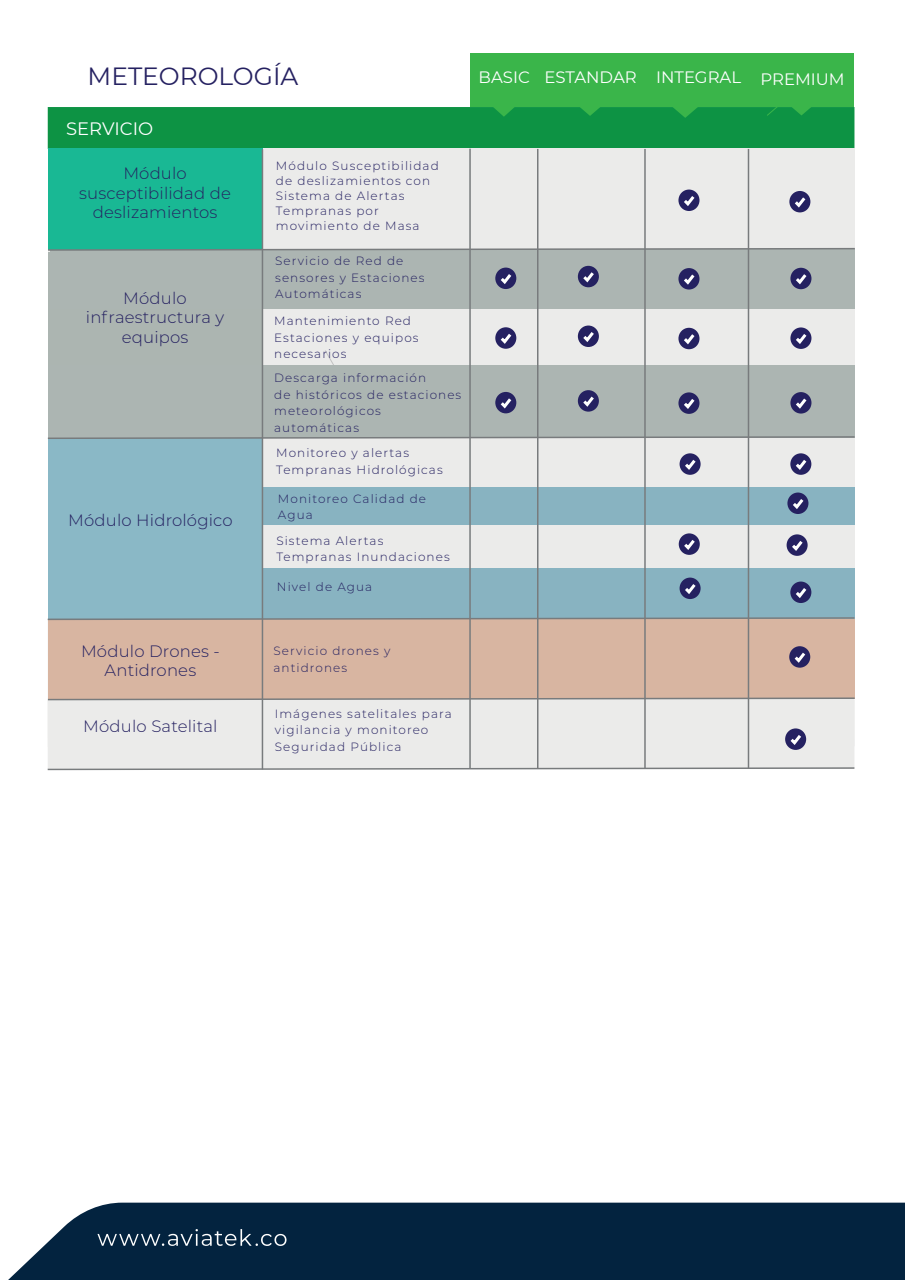
<style>
.page{position:relative;width:905px;height:1280px;background:#fff}
.page>*{position:absolute;margin:0;border:0;box-sizing:border-box;transform-origin:0 0}
.t1{font:24.9px "Montserrat";color:#252161}
.t2{font:18px "Montserrat";color:#fff}
.t3{font:300 16.5px/19.5px "Montserrat";letter-spacing:.01em;color:#252161;text-align:center}
.t4{font:16.5px "Montserrat";color:#fff}
.t5{font:300 12px/16.5px "Montserrat";letter-spacing:.09em;color:#252161}
</style>
<div class="page">
<div style="left:64px;top:308px;width:790px;height:58px;background:#ebebea"></div>
<div style="left:48px;top:438px;width:806px;height:50px;background:#ebebea"></div>
<div style="left:48px;top:251px;width:214px;height:176px;background:#acb5b1"></div>
<svg style="left:325px;top:351px;width:9px;height:14px"></svg>
<div style="left:48px;top:700px;width:806px;height:69px;background:#ebebea"></div>
<div style="left:8px;top:1203px;width:897px;height:77px;background:#03233f"></div>
<svg style="left:97px;top:1229px;width:190px;height:17px;background:#324c62"></svg>
<div style="left:48px;top:488px;width:806px;height:38px;background:#88b3c1"></div>
<div style="left:48px;top:526px;width:806px;height:42px;background:#ebebea"></div>
<div style="left:48px;top:568px;width:806px;height:50px;background:#88b3c1"></div>
<div style="left:48px;top:619px;width:806px;height:80px;background:#d8b5a1"></div>
<div style="left:48px;top:149px;width:806px;height:103px;background:#ebebea"></div>
<div style="left:50px;top:249px;width:804px;height:59px;background:#acb5b2"></div>
<div style="left:48px;top:365px;width:806px;height:72px;background:#acb5b2"></div>
<div style="left:470px;top:53px;width:68px;height:54px;background:#3ab54a"></div>
<div style="left:538px;top:53px;width:107px;height:54px;background:#3ab54a"></div>
<div style="left:645px;top:53px;width:103px;height:54px;background:#3ab54a"></div>
<div style="left:748px;top:53px;width:106px;height:54px;background:#3ab54a"></div>
<div style="left:48px;top:107px;width:806px;height:42px;background:#0d9344"></div>
<div style="left:495px;top:268px;width:21px;height:21px;background:#252161;border-radius:50%"></div>
<svg style="left:497px;top:271px;width:17px;height:15px"></svg>
<hr style="left:469px;top:149px;width:2px;height:620px;background:#787b7d">
<hr style="left:537px;top:149px;width:1px;height:619px;background:#787b7d">
<hr style="left:644px;top:149px;width:2px;height:620px;background:#787b7d">
<hr style="left:748px;top:149px;width:1px;height:620px;background:#787b7d">
<div style="left:578px;top:266px;width:21px;height:21px;background:#252161;border-radius:50%"></div>
<svg style="left:580px;top:269px;width:17px;height:16px"></svg>
<div style="left:678px;top:190px;width:21px;height:21px;background:#252161;border-radius:50%"></div>
<svg style="left:681px;top:193px;width:16px;height:15px"></svg>
<svg style="left:678px;top:268px;width:21px;height:22px"></svg>
<svg style="left:681px;top:271px;width:16px;height:16px"></svg>
<div style="left:790px;top:268px;width:21px;height:21px;background:#252161;border-radius:50%"></div>
<svg style="left:793px;top:271px;width:16px;height:16px"></svg>
<svg style="left:495px;top:327px;width:21px;height:22px"></svg>
<svg style="left:497px;top:330px;width:17px;height:16px"></svg>
<svg style="left:578px;top:325px;width:21px;height:22px"></svg>
<svg style="left:580px;top:329px;width:17px;height:15px"></svg>
<div style="left:678px;top:328px;width:21px;height:21px;background:#252161;border-radius:50%"></div>
<svg style="left:681px;top:331px;width:16px;height:16px"></svg>
<svg style="left:790px;top:327px;width:21px;height:22px"></svg>
<svg style="left:793px;top:331px;width:16px;height:15px"></svg>
<div style="left:495px;top:392px;width:21px;height:21px;background:#252161;border-radius:50%"></div>
<svg style="left:497px;top:395px;width:17px;height:16px"></svg>
<svg style="left:578px;top:390px;width:21px;height:22px"></svg>
<svg style="left:580px;top:393px;width:17px;height:16px"></svg>
<svg style="left:678px;top:392px;width:21px;height:22px"></svg>
<svg style="left:681px;top:396px;width:16px;height:15px"></svg>
<svg style="left:790px;top:392px;width:21px;height:22px"></svg>
<svg style="left:793px;top:395px;width:16px;height:16px"></svg>
<div style="left:680px;top:578px;width:21px;height:21px;background:#252161;border-radius:50%"></div>
<svg style="left:682px;top:581px;width:17px;height:15px"></svg>
<svg style="left:680px;top:453px;width:21px;height:22px"></svg>
<svg style="left:682px;top:456px;width:17px;height:16px"></svg>
<div style="left:789px;top:191px;width:21px;height:21px;background:#252161;border-radius:50%"></div>
<svg style="left:792px;top:194px;width:16px;height:16px"></svg>
<svg style="left:787px;top:492px;width:21px;height:22px"></svg>
<svg style="left:790px;top:496px;width:16px;height:15px"></svg>
<svg style="left:679px;top:533px;width:21px;height:22px"></svg>
<svg style="left:681px;top:536px;width:17px;height:16px"></svg>
<svg style="left:787px;top:534px;width:21px;height:22px"></svg>
<svg style="left:789px;top:537px;width:17px;height:16px"></svg>
<svg style="left:790px;top:581px;width:21px;height:22px"></svg>
<svg style="left:793px;top:585px;width:16px;height:15px"></svg>
<svg style="left:789px;top:646px;width:21px;height:22px"></svg>
<svg style="left:791px;top:649px;width:17px;height:16px"></svg>
<svg style="left:785px;top:728px;width:21px;height:22px"></svg>
<svg style="left:787px;top:732px;width:17px;height:15px"></svg>
<svg style="left:790px;top:453px;width:21px;height:22px"></svg>
<svg style="left:793px;top:456px;width:16px;height:16px"></svg>
<div style="left:48px;top:149px;width:214px;height:101px;background:#19b894"></div>
<div style="left:48px;top:439px;width:214px;height:179px;background:#8ab8c6"></div>
<hr style="left:262px;top:149px;width:1px;height:620px;background:#787b7d">
<svg style="left:47px;top:766px;width:808px;height:5px"></svg>
<svg style="left:47px;top:616px;width:808px;height:5px"></svg>
<svg style="left:47px;top:697px;width:808px;height:4px"></svg>
<svg style="left:47px;top:435px;width:808px;height:5px"></svg>
<svg style="left:48px;top:247px;width:807px;height:4px"></svg>
<h1 class="t1" style="left:88px;top:59px;width:212px">METEOROLOGÍA</h1>
<h3 class="t4" style="left:479px;top:66px;width:368px">BASIC ESTANDAR INTEGRAL PREMIUM</h3>
<h2 class="t2" style="left:66px;top:116px;width:89px">SERVICIO</h2>
<h3 class="t3" style="left:79px;top:163px;width:153px">Módulo susceptibilidad de deslizamientos</h3>
<p class="t5" style="left:276px;top:158px;width:164px;line-height:15px">Módulo Susceptibilidad de deslizamientos con<br>Sistema de Alertas<br>Tempranas por movimiento de Masa</p>
<h3 class="t3" style="left:86px;top:287px;width:140px">Módulo infraestructura y equipos</h3>
<h3 class="t3" style="left:68px;top:510px;width:166px">Módulo Hidrológico</h3>
<h3 class="t3" style="left:81px;top:640px;width:140px">Módulo Drones -<br>Antidrones</h3>
<h3 class="t3" style="left:83px;top:715px;width:136px">Módulo Satelital</h3>
<p class="t5" style="left:275px;top:253px;width:151px">Servicio de Red de sensores y Estaciones<br>Automáticas</p>
<p class="t5" style="left:274px;top:312px;width:146px">Mantenimiento Red<br>Estaciones y equipos necesarios</p>
<p class="t5" style="left:274px;top:369px;width:189px">Descarga información<br>de históricos de estaciones meteorológicos automáticas</p>
<p class="t5" style="left:276px;top:444px;width:168px">Monitoreo y alertas<br>Tempranas Hidrológicas</p>
<p class="t5" style="left:278px;top:490px;width:150px">Monitoreo Calidad de<br>Agua</p>
<p class="t5" style="left:276px;top:532px;width:175px">Sistema Alertas<br>Tempranas Inundaciones</p>
<p class="t5" style="left:277px;top:578px;width:97px">Nivel de Agua</p>
<p class="t5" style="left:273px;top:642px;width:118px">Servicio drones y antidrones</p>
<p class="t5" style="left:275px;top:705px;width:178px">Imágenes satelitales para vigilancia y monitoreo<br>Seguridad Pública</p>
</div>
